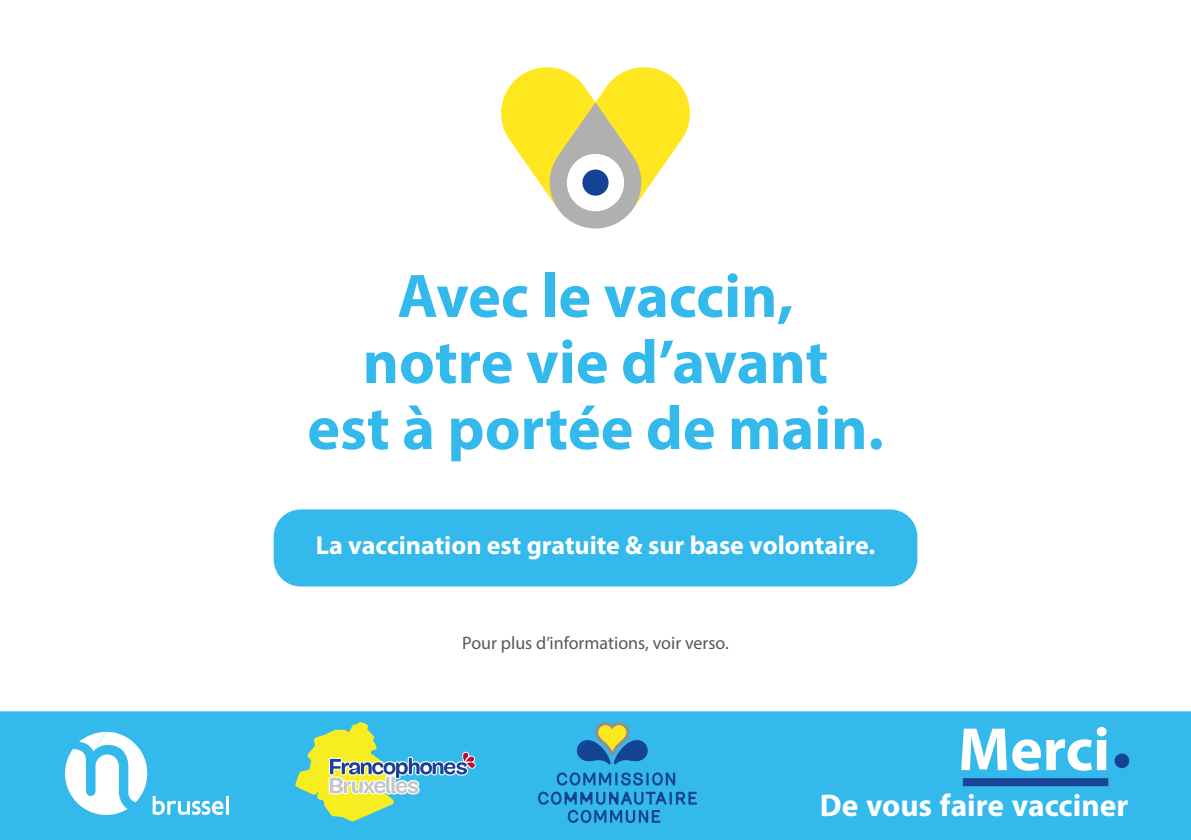
<style>
.page{position:relative;width:1191px;height:840px;background:#fff}
.page>*{position:absolute;margin:0;border:0;box-sizing:border-box;transform-origin:0 0}
.t1{font:700 86px "Myriad Arabic";color:#fff}
.t2{font:700 62px/66px "Myriad Pro";color:#33b9eb;text-align:center}
.t3{font:700 44px "Myriad Arabic";color:#fff}
.t4{font:700 26px "Myriad Pro";color:#fff}
.t5{font:18px "Myriad Pro";color:#57585a}
</style>
<div class="page">
<div style="left:277px;top:512px;width:637px;height:71px;background:#33b9eb;border-radius:24px"></div>
<div style="left:274px;top:509px;width:643px;height:77px;border:6px solid #33b9eb;border-radius:24px"></div>
<div style="left:0;top:711px;width:1191px;height:128px;background:#33b9eb"></div>
<svg style="left:501px;top:67px;width:189px;height:161px"></svg>
<div style="left:567px;top:154px;width:57px;height:57px;background:#fff;border-radius:50%"></div>
<div style="left:582px;top:169px;width:26px;height:26px;background:#144396;border-radius:50%"></div>
<div style="left:1114px;top:753px;width:15px;height:14px;background:#144396;border-radius:50%"></div>
<svg style="left:963px;top:777px;width:145px;height:8px"></svg>
<svg style="left:291px;top:717px;width:185px;height:107px;background:#73c3b7"></svg>
<svg style="left:153px;top:795px;width:76px;height:19px"></svg>
<svg style="left:65px;top:731px;width:82px;height:83px"></svg>
<svg style="left:557px;top:772px;width:118px;height:13px;background:#2688c8"></svg>
<svg style="left:538px;top:791px;width:159px;height:31px;background:#2a98d3"></svg>
<svg style="left:577px;top:721px;width:70px;height:43px;background:#5093a6"></svg>
<p class="t2" style="left:363px;top:261px;width:467px">Avec le vaccin, notre vie d’avant</p>
<p class="t2" style="left:307px;top:393px;width:578px">est à portée de main.</p>
<p class="t4" style="left:316px;top:528px;width:560px">La vaccination est gratuite &amp; sur base volontaire.</p>
<p class="t5" style="left:462px;top:631px;width:268px">Pour plus d’informations, voir verso.</p>
<p class="t1" style="left:958px;top:689px;width:153px">Merci</p>
<p class="t3" style="left:820px;top:774px;width:310px">De vous faire vacciner</p>
</div>
